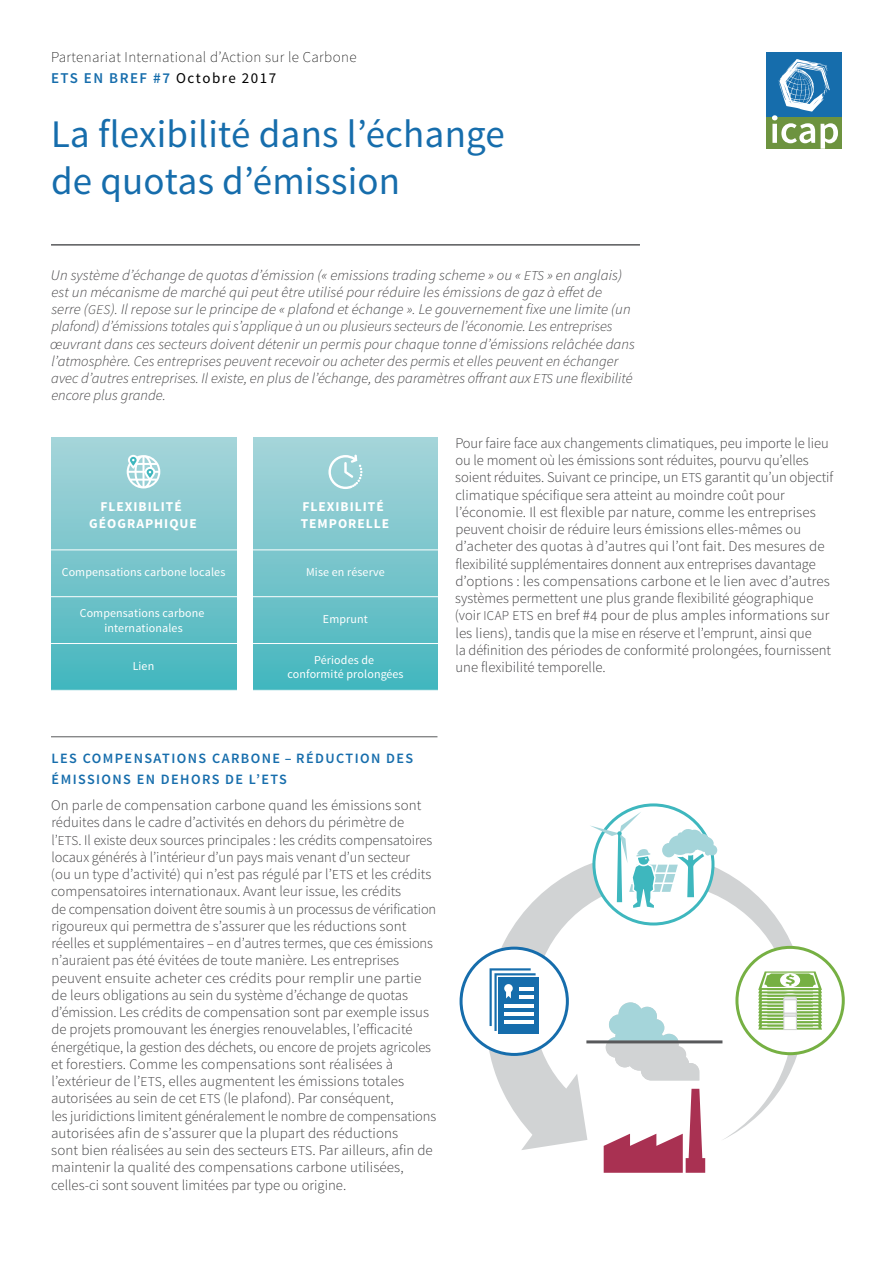
<style>
.page{position:relative;width:893px;height:1263px;background:#fff}
.page>*{position:absolute;margin:0;border:0;box-sizing:border-box;transform-origin:0 0}
.t1{font:39px/47.2px "Source Sans Pro";letter-spacing:.005em;color:#166dac}
.t2{font:200 15px/20.2px "Source Sans Pro";letter-spacing:.025em;color:#000}
.t3{font:300 14.7px/17.2px "Source Sans Pro";color:#414042}
.t4{font:italic 300 14.7px/17.2px "Source Sans Pro";color:#414042}
.t5{font:600 14.25px/21.6px "Source Sans Pro";letter-spacing:.1em;color:#166dac}
.t6{font:700 13.5px/16.2px "Source Sans Pro";letter-spacing:.075em;color:#fff}
.t7{font:12px/14.4px "Source Sans Pro";letter-spacing:.01em;color:#fff;text-align:center}
.s1{font-weight:600;color:#166dac}
.s2{font-weight:400}
.s3{font-size:13.5px}
</style>
<div class="page">
<div style="left:767px;top:53px;width:75px;height:65px;background:#166dac"></div>
<div style="left:767px;top:118px;width:75px;height:31px;background:#6d933f"></div>
<svg style="left:772px;top:59px;width:66px;height:90px"></svg>
<hr style="left:51px;top:736px;width:386px;height:1px;background:#58595b">
<div style="left:253px;top:438px;width:185px;height:252px;background:linear-gradient(to bottom,#a8d5da,#46b6be)"></div>
<div style="left:51px;top:438px;width:185px;height:252px;background:linear-gradient(to bottom,#a8d5da,#46b6be)"></div>
<svg style="left:328px;top:455px;width:34px;height:34px"></svg>
<svg style="left:127px;top:455px;width:33px;height:33px"></svg>
<hr style="left:51px;top:549px;width:387px;height:1px;background:#fff">
<hr style="left:51px;top:596px;width:387px;height:1px;background:#fff">
<hr style="left:51px;top:643px;width:387px;height:1px;background:#fff">
<svg style="left:485px;top:864px;width:320px;height:276px"></svg>
<svg style="left:521px;top:1074px;width:66px;height:76px"></svg>
<svg style="left:594px;top:805px;width:119px;height:119px"></svg>
<div style="left:737px;top:947px;width:106px;height:107px;background:#fff;border-radius:50%"></div>
<div style="left:735px;top:946px;width:110px;height:109px;border:3px solid #76b043;border-radius:50%"></div>
<div style="left:784px;top:1016px;width:13px;height:14px;background:#d2d5d3"></div>
<svg style="left:758px;top:971px;width:64px;height:58px"></svg>
<svg style="left:604px;top:1089px;width:101px;height:84px"></svg>
<svg style="left:606px;top:1002px;width:93px;height:78px"></svg>
<hr style="left:586px;top:1040px;width:136px;height:3px;background:#58595b">
<div style="left:461px;top:948px;width:106px;height:106px;background:#fff;border-radius:50%"></div>
<div style="left:460px;top:947px;width:109px;height:109px;border:3px solid #166dac;border-radius:50%"></div>
<div style="left:499px;top:978px;width:40px;height:56px;background:#166dac"></div>
<svg style="left:490px;top:968px;width:46px;height:63px"></svg>
<svg style="left:590px;top:812px;width:127px;height:98px"></svg>
<hr style="left:51px;top:244px;width:589px;height:2px;background:#58595b">
<p class="t2" style="left:51px;top:47px;width:307px">Partenariat International d’Action sur le Carbone<br><span class="s1">ETS EN BREF #7</span> <span class="s2">Octobre 2017</span></p>
<h1 class="t1" style="left:51px;top:111px;width:455px">La flexibilité dans l’échange de quotas d’émission</h1>
<p class="t4" style="left:50px;top:266px;width:586px">Un système d’échange de quotas d’émission (« emissions trading scheme » ou « <span class="s3">ETS</span> » en anglais) est un mécanisme de marché qui peut être utilisé pour réduire les émissions de gaz à effet de<br>serre (<span class="s3">GES</span>). Il repose sur le principe de « plafond et échange ». Le gouvernement fixe une limite (un plafond) d’émissions totales qui s’applique à un ou plusieurs secteurs de l’économie. Les entreprises œuvrant dans ces secteurs doivent détenir un permis pour chaque tonne d’émissions relâchée dans l’atmosphère. Ces entreprises peuvent recevoir ou acheter des permis et elles peuvent en échanger avec d’autres entreprises. Il existe, en plus de l’échange, des paramètres offrant aux <span class="s3">ETS</span> une flexibilité encore plus grande.</p>
<p class="t6" style="left:89px;top:499px;width:109px;text-align:center">FLEXIBILITÉ<br>GÉOGRAPHIQUE</p>
<p class="t7" style="left:62px;top:565px;width:165px">Compensations carbone locales</p>
<p class="t7" style="left:80px;top:606px;width:126px">Compensations carbone internationales</p>
<p class="t7" style="left:133px;top:659px;width:23px">Lien</p>
<p class="t6" style="left:301px;top:499px;width:90px">FLEXIBILITÉ<br>TEMPORELLE</p>
<p class="t7" style="left:306px;top:565px;width:80px">Mise en réserve</p>
<p class="t7" style="left:323px;top:612px;width:46px">Emprunt</p>
<p class="t7" style="left:287px;top:653px;width:118px">Périodes de conformité prolongées</p>
<p class="t3" style="left:455px;top:434px;width:380px">Pour faire face aux changements climatiques, peu importe le lieu ou le moment où les émissions sont réduites, pourvu qu’elles soient réduites. Suivant ce principe, un <span class="s3">ETS</span> garantit qu’un objectif climatique spécifique sera atteint au moindre coût pour l’économie. Il est flexible par nature, comme les entreprises peuvent choisir de réduire leurs émissions elles-mêmes ou d’acheter des quotas à d’autres qui l’ont fait. Des mesures de flexibilité supplémentaires donnent aux entreprises davantage d’options : les compensations carbone et le lien avec d’autres systèmes permettent une plus grande flexibilité géographique (voir <span class="s3">ICAP ETS</span> en bref #4 pour de plus amples informations sur les liens), tandis que la mise en réserve et l’emprunt, ainsi que<br>la définition des périodes de conformité prolongées, fournissent une flexibilité temporelle.</p>
<p class="t5" style="left:52px;top:747px;width:363px">LES COMPENSATIONS CARBONE – RÉDUCTION DES<br>ÉMISSIONS EN DEHORS DE L’ETS</p>
<p class="t3" style="left:51px;top:797px;width:387px">On parle de compensation carbone quand les émissions sont réduites dans le cadre d’activités en dehors du périmètre de l’<span class="s3">ETS</span>. Il existe deux sources principales : les crédits compensatoires locaux générés à l’intérieur d’un pays mais venant d’un secteur<br>(ou un type d’activité) qui n’est pas régulé par l’<span class="s3">ETS</span> et les crédits compensatoires internationaux. Avant leur issue, les crédits<br>de compensation doivent être soumis à un processus de vérification rigoureux qui permettra de s’assurer que les réductions sont réelles et supplémentaires – en d’autres termes, que ces émissions n’auraient pas été évitées de toute manière. Les entreprises peuvent ensuite acheter ces crédits pour remplir une partie de leurs obligations au sein du système d’échange de quotas d’émission. Les crédits de compensation sont par exemple issus de projets promouvant les énergies renouvelables, l’efficacité énergétique, la gestion des déchets, ou encore de projets agricoles et forestiers. Comme les compensations sont réalisées à l’extérieur de l’<span class="s3">ETS</span>, elles augmentent les émissions totales autorisées au sein de cet <span class="s3">ETS</span> (le plafond). Par conséquent,<br>les juridictions limitent généralement le nombre de compensations autorisées afin de s’assurer que la plupart des réductions<br>sont bien réalisées au sein des secteurs <span class="s3">ETS</span>. Par ailleurs, afin de maintenir la qualité des compensations carbone utilisées, celles-ci sont souvent limitées par type ou origine.</p>
</div>
